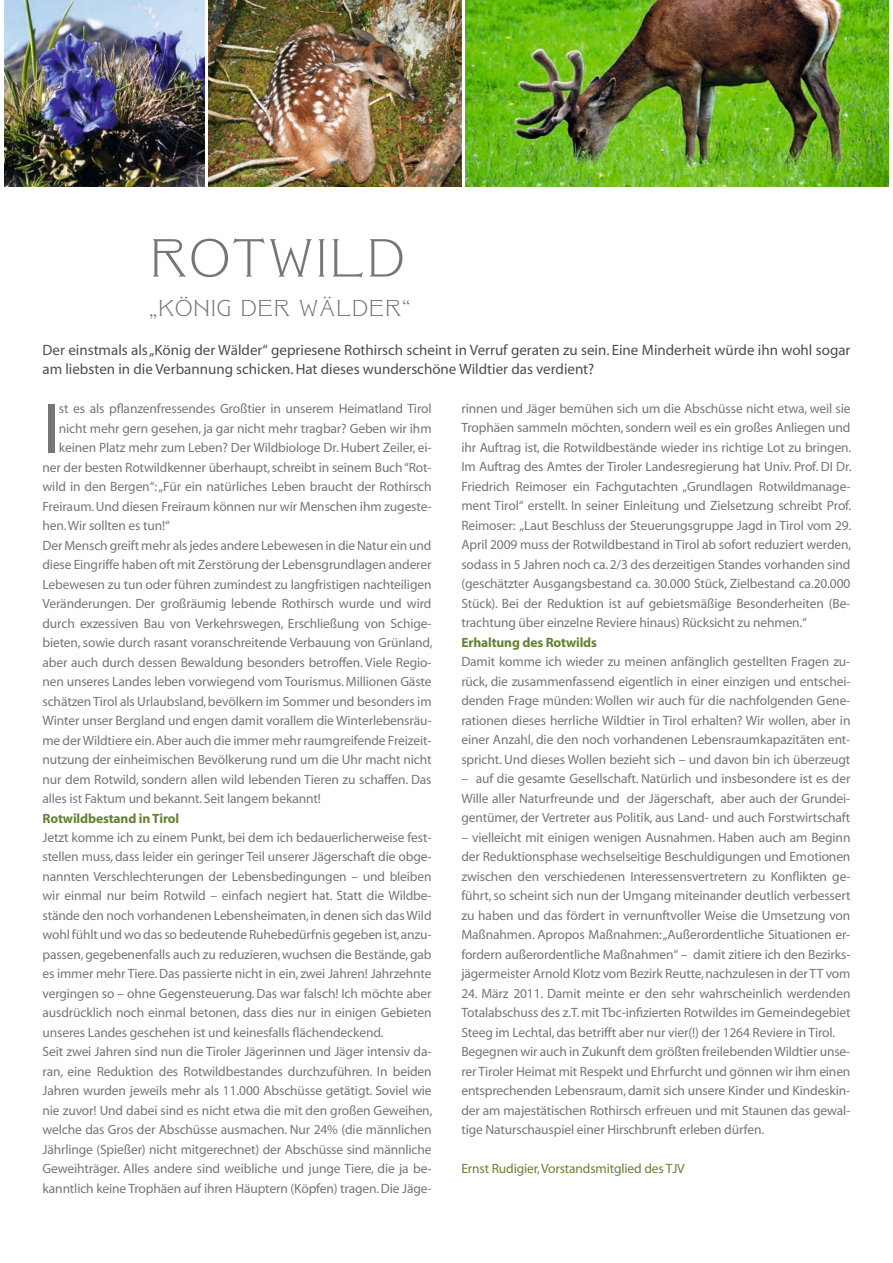
<style>
.page{position:relative;width:893px;height:1263px;background:#fff}
.page>*{position:absolute;margin:0;border:0;box-sizing:border-box;transform-origin:0 0}
.t1{font:71.4px "Myriad";color:#757675}
.t2{font:52.5px "Grafiko";color:#757675}
.t3{font:22.5px "Grafiko";color:#757675}
.t4{font:15px/19.5px "Myriad";color:#4e4e4d}
.t5{font:13.5px/19.5px "Myriad";letter-spacing:-.01em;color:#757675;text-align:justify}
.t6{font:700 13.5px "Myriad";letter-spacing:-.01em;color:#668233}
.t7{font:13.5px "Myriad";letter-spacing:-.01em;color:#668233}
</style>
<div class="page">
<img style="left:208px;top:0;width:253px;height:187px">
<img style="left:4px;top:0;width:200px;height:187px">
<img style="left:466px;top:0;width:423px;height:187px">
<h2 class="t2" style="left:149px;top:228px;width:258px">ROTWILD</h2>
<h3 class="t3" style="left:149px;top:295px;width:263px">„KÖNIG DER WÄLDER“</h3>
<p class="t4" style="left:43px;top:340px;width:809px">Der einstmals als „König der Wälder“ gepriesene Rothirsch scheint in Verruf geraten zu sein. Eine Minderheit würde ihn wohl sogar am liebsten in die Verbannung schicken. Hat dieses wunderschöne Wildtier das verdient?</p>
<h1 class="t1" style="left:43px;top:393px;width:19px">I</h1>
<p class="t5" style="left:59px;top:399px;width:374px">st es als pflanzenfressendes Großtier in unserem Heimatland Tirol</p>
<p class="t5" style="left:59px;top:419px;width:374px">nicht mehr gern gesehen, ja gar nicht mehr tragbar? Geben wir ihm</p>
<p class="t5" style="left:59px;top:438px;width:374px">keinen Platz mehr zum Leben? Der Wildbiologe Dr. Hubert Zeiler, ei-</p>
<p class="t5" style="left:43px;top:458px;width:391px">ner der besten Rotwildkenner überhaupt, schreibt in seinem Buch “Rot-</p>
<p class="t5" style="left:43px;top:477px;width:391px">wild in den Bergen“: „Für ein natürliches Leben braucht der Rothirsch</p>
<p class="t5" style="left:43px;top:497px;width:391px">Freiraum. Und diesen Freiraum können nur wir Menschen ihm zugeste-</p>
<p class="t5" style="left:43px;top:516px;width:129px">hen. Wir sollten es tun!“</p>
<p class="t5" style="left:43px;top:536px;width:390px">Der Mensch greift mehr als jedes andere Lebewesen in die Natur ein und</p>
<p class="t5" style="left:43px;top:555px;width:391px">diese Eingriffe haben oft mit Zerstörung der Lebensgrundlagen anderer</p>
<p class="t5" style="left:43px;top:575px;width:391px">Lebewesen zu tun oder führen zumindest zu langfristigen nachteiligen</p>
<p class="t5" style="left:43px;top:594px;width:391px">Veränderungen. Der großräumig lebende Rothirsch wurde und wird</p>
<p class="t5" style="left:43px;top:614px;width:391px">durch exzessiven Bau von Verkehrswegen, Erschließung von Schige-</p>
<p class="t5" style="left:43px;top:633px;width:392px">bieten, sowie durch rasant voranschreitende Verbauung von Grünland,</p>
<p class="t5" style="left:43px;top:653px;width:391px">aber auch durch dessen Bewaldung besonders betroffen. Viele Regio-</p>
<p class="t5" style="left:43px;top:672px;width:391px">nen unseres Landes leben vorwiegend vom Tourismus. Millionen Gäste</p>
<p class="t5" style="left:43px;top:692px;width:391px">schätzen Tirol als Urlaubsland, bevölkern im Sommer und besonders im</p>
<p class="t5" style="left:43px;top:711px;width:391px">Winter unser Bergland und engen damit vorallem die Winterlebensräu-</p>
<p class="t5" style="left:43px;top:731px;width:391px">me der Wildtiere ein. Aber auch die immer mehr raumgreifende Freizeit-</p>
<p class="t5" style="left:43px;top:750px;width:391px">nutzung der einheimischen Bevölkerung rund um die Uhr macht nicht</p>
<p class="t5" style="left:43px;top:770px;width:391px">nur dem Rotwild, sondern allen wild lebenden Tieren zu schaffen. Das</p>
<p class="t5" style="left:43px;top:789px;width:280px">alles ist Faktum und bekannt. Seit langem bekannt!</p>
<p class="t6" style="left:43px;top:811px;width:138px">Rotwildbestand in Tirol</p>
<p class="t5" style="left:43px;top:828px;width:391px;text-align:left">Jetzt komme ich zu einem Punkt, bei dem ich bedauerlicherweise fest&shy;stellen muss, dass leider ein geringer Teil unserer Jägerschaft die obge&shy;nannten Verschlechterungen der Lebensbedingungen – und bleiben wir einmal nur beim Rotwild – einfach negiert hat. Statt die Wildbe&shy;stände den noch vorhandenen Lebensheimaten, in denen sich das Wild wohl fühlt und wo das so bedeutende Ruhebedürfnis gegeben ist, anzu&shy;passen, gegebenenfalls auch zu reduzieren, wuchsen die Bestände, gab es immer mehr Tiere. Das passierte nicht in ein, zwei Jahren! Jahrzehnte vergingen so – ohne Gegensteuerung. Das war falsch! Ich möchte aber ausdrücklich noch einmal betonen, dass dies nur in einigen Gebieten unseres Landes geschehen ist und keinesfalls flächendeckend.<br>Seit zwei Jahren sind nun die Tiroler Jägerinnen und Jäger intensiv da&shy;ran, eine Reduktion des Rotwildbestandes durchzuführen. In beiden Jahren wurden jeweils mehr als 11.000 Abschüsse getätigt. Soviel wie nie zuvor! Und dabei sind es nicht etwa die mit den großen Geweihen, welche das Gros der Abschüsse ausmachen. Nur 24% (die männlichen Jährlinge (Spießer) nicht mitgerechnet) der Abschüsse sind männliche Geweihträger. Alles andere sind weibliche und junge Tiere, die ja be&shy;kanntlich keine Trophäen auf ihren Häuptern (Köpfen) tragen. Die Jäge-</p>
<p class="t5" style="left:461px;top:399px;width:392px">rinnen und Jäger bemühen sich um die Abschüsse nicht etwa, weil sie Trophäen sammeln möchten, sondern weil es ein großes Anliegen und ihr Auftrag ist, die Rotwildbestände wieder ins richtige Lot zu bringen.<br>Im Auftrag des Amtes der Tiroler Landesregierung hat Univ. Prof. DI Dr.<br>Friedrich Reimoser ein Fachgutachten „Grundlagen Rotwildmanage&shy;ment Tirol“ erstellt. In seiner Einleitung und Zielsetzung schreibt Prof.<br>Reimoser: „Laut Beschluss der Steuerungsgruppe Jagd in Tirol vom 29.<br>April 2009 muss der Rotwildbestand in Tirol ab sofort reduziert werden, sodass in 5 Jahren noch ca. 2/3 des derzeitigen Standes vorhanden sind (geschätzter Ausgangsbestand ca. 30.000 Stück, Zielbestand ca.20.000<br>Stück). Bei der Reduktion ist auf gebietsmäßige Besonderheiten (Be&shy;trachtung über einzelne Reviere hinaus) Rücksicht zu nehmen.“</p>
<p class="t6" style="left:461px;top:635px;width:137px">Erhaltung des Rotwilds</p>
<p class="t5" style="left:461px;top:653px;width:391px">Damit komme ich wieder zu meinen anfänglich gestellten Fragen zu&shy;rück, die zusammenfassend eigentlich in einer einzigen und entschei&shy;denden Frage münden: Wollen wir auch für die nachfolgenden Gene&shy;rationen dieses herrliche Wildtier in Tirol erhalten? Wir wollen, aber in einer Anzahl, die den noch vorhandenen Lebensraumkapazitäten ent&shy;spricht. Und dieses Wollen bezieht sich – und davon bin ich überzeugt</p>
<p class="t5" style="left:461px;top:769px;width:391px">– auf die gesamte Gesellschaft. Natürlich und insbesondere ist es der Wille aller Naturfreunde und der Jägerschaft, aber auch der Grundei&shy;gentümer, der Vertreter aus Politik, aus Land- und auch Forstwirtschaft</p>
<p class="t5" style="left:461px;top:828px;width:391px">– vielleicht mit einigen wenigen Ausnahmen. Haben auch am Beginn der Reduktionsphase wechselseitige Beschuldigungen und Emotionen zwischen den verschiedenen Interessensvertretern zu Konflikten ge&shy;führt, so scheint sich nun der Umgang miteinander deutlich verbessert zu haben und das fördert in vernunftvoller Weise die Umsetzung von Maßnahmen. Apropos Maßnahmen: „Außerordentliche Situationen er&shy;fordern außerordentliche Maßnahmen“ – damit zitiere ich den Bezirks&shy;jägermeister Arnold Klotz vom Bezirk Reutte, nachzulesen in der TT vom</p>
<p class="t5" style="left:461px;top:984px;width:391px;text-align:left">24. März 2011. Damit meinte er den sehr wahrscheinlich werdenden Totalabschuss des z.T. mit Tbc-infizierten Rotwildes im Gemeindegebiet Steeg im Lechtal, das betrifft aber nur vier(!) der 1264 Reviere in Tirol.<br>Begegnen wir auch in Zukunft dem größten freilebenden Wildtier unse&shy;rer Tiroler Heimat mit Respekt und Ehrfurcht und gönnen wir ihm einen entsprechenden Lebensraum, damit sich unsere Kinder und Kindeskin&shy;der am majestätischen Rothirsch erfreuen und mit Staunen das gewal&shy;tige Naturschauspiel einer Hirschbrunft erleben dürfen.</p>
<p class="t7" style="left:461px;top:1162px;width:225px">Ernst Rudigier, Vorstandsmitglied des TJV</p>
</div>
